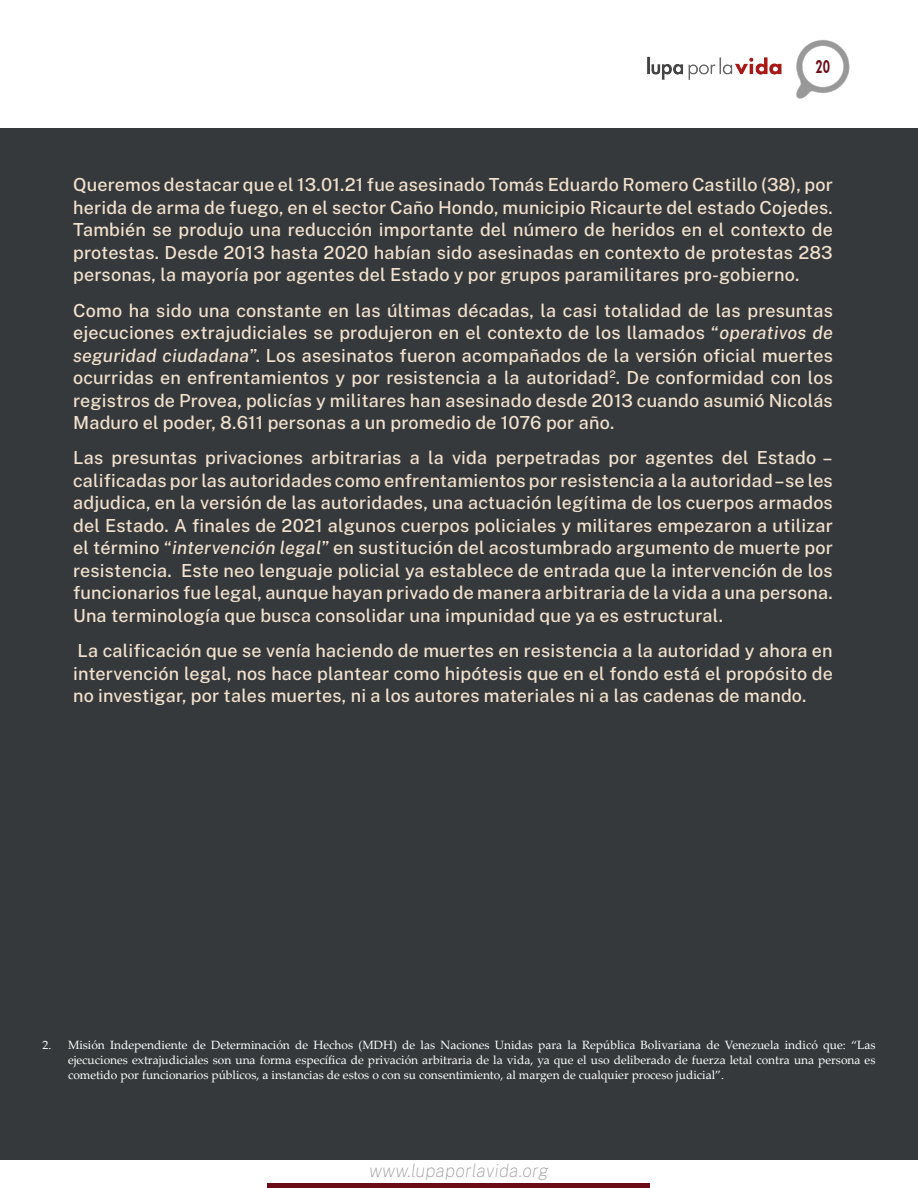
<style>
.page{position:relative;width:918px;height:1188px;background:#fff}
.page>*{position:absolute;margin:0;border:0;box-sizing:border-box;transform-origin:0 0}
.t1{font:500 18px/22.5px "Public Sans";letter-spacing:.01em;color:#f2e1cd;text-align:justify}
.t2{font:italic 100 18px "Public Sans";letter-spacing:.01em;color:#989798}
.t3{font:800 18px "Futura BT";color:#6c0a16;scale:.67 1}
.t4{font:12px/15px "Palatino Linotype";color:#fff;text-align:justify}
.s1{font-style:italic}
</style>
<div class="page">
<hr style="left:268px;top:1184px;width:382px;height:4px;background:#6c0a16">
<img style="left:796px;top:40px;width:54px;height:59px">
<img style="left:647px;top:56px;width:135px;height:24px">
<div style="left:0;top:128px;width:918px;height:1032px;background:#35393b"></div>
<p class="t3" style="left:816px;top:56px;width:23px">20</p>
<p class="t1" style="left:73px;top:173px;width:761px">Queremos destacar que el 13.01.21 fue asesinado Tomás Eduardo Romero Castillo (38), por herida de arma de fuego, en el sector Caño Hondo, municipio Ricaurte del estado Cojedes.<br>También se produjo una reducción importante del número de heridos en el contexto de protestas. Desde 2013 hasta 2020 habían sido asesinadas en contexto de protestas 283 personas, la mayoría por agentes del Estado y por grupos paramilitares pro-gobierno.</p>
<p class="t1" style="left:73px;top:298px;width:761px">Como ha sido una constante en las últimas décadas, la casi totalidad de las presuntas ejecuciones extrajudiciales se produjeron en el contexto de los llamados “<span class="s1">operativos de seguridad ciudadana</span>”. Los asesinatos fueron acompañados de la versión oficial muertes ocurridas en enfrentamientos y por resistencia a la autoridad<sup>2</sup>. De conformidad con los registros de Provea, policías y militares han asesinado desde 2013 cuando asumió Nicolás Maduro el poder, 8.611 personas a un promedio de 1076 por año.</p>
<p class="t1" style="left:73px;top:446px;width:761px">Las presuntas privaciones arbitrarias a la vida perpetradas por agentes del Estado – calificadas por las autoridades como enfrentamientos por resistencia a la autoridad – se les adjudica, en la versión de las autoridades, una actuación legítima de los cuerpos armados del Estado. A finales de 2021 algunos cuerpos policiales y militares empezaron a utilizar el término “<span class="s1">intervención legal</span>” en sustitución del acostumbrado argumento de muerte por resistencia. Este neo lenguaje policial ya establece de entrada que la intervención de los funcionarios fue legal, aunque hayan privado de manera arbitraria de la vida a una persona.<br>Una terminología que busca consolidar una impunidad que ya es estructural.</p>
<p class="t1" style="left:73px;top:638px;width:761px">La calificación que se venía haciendo de muertes en resistencia a la autoridad y ahora en intervención legal, nos hace plantear como hipótesis que en el fondo está el propósito de no investigar, por tales muertes, ni a los autores materiales ni a las cadenas de mando.</p>
<p class="t4" style="left:68px;top:1037px;width:809px;text-indent:-26px">2. Misión Independiente de Determinación de Hechos (MDH) de las Naciones Unidas para la República Bolivariana de Venezuela indicó que: “Las ejecuciones extrajudiciales son una forma específica de privación arbitraria de la vida, ya que el uso deliberado de fuerza letal contra una persona es cometido por funcionarios públicos, a instancias de estos o con su consentimiento, al margen de cualquier proceso judicial”.</p>
<p class="t2" style="left:369px;top:1158px;width:181px">www.lupaporlavida.org</p>
</div>
